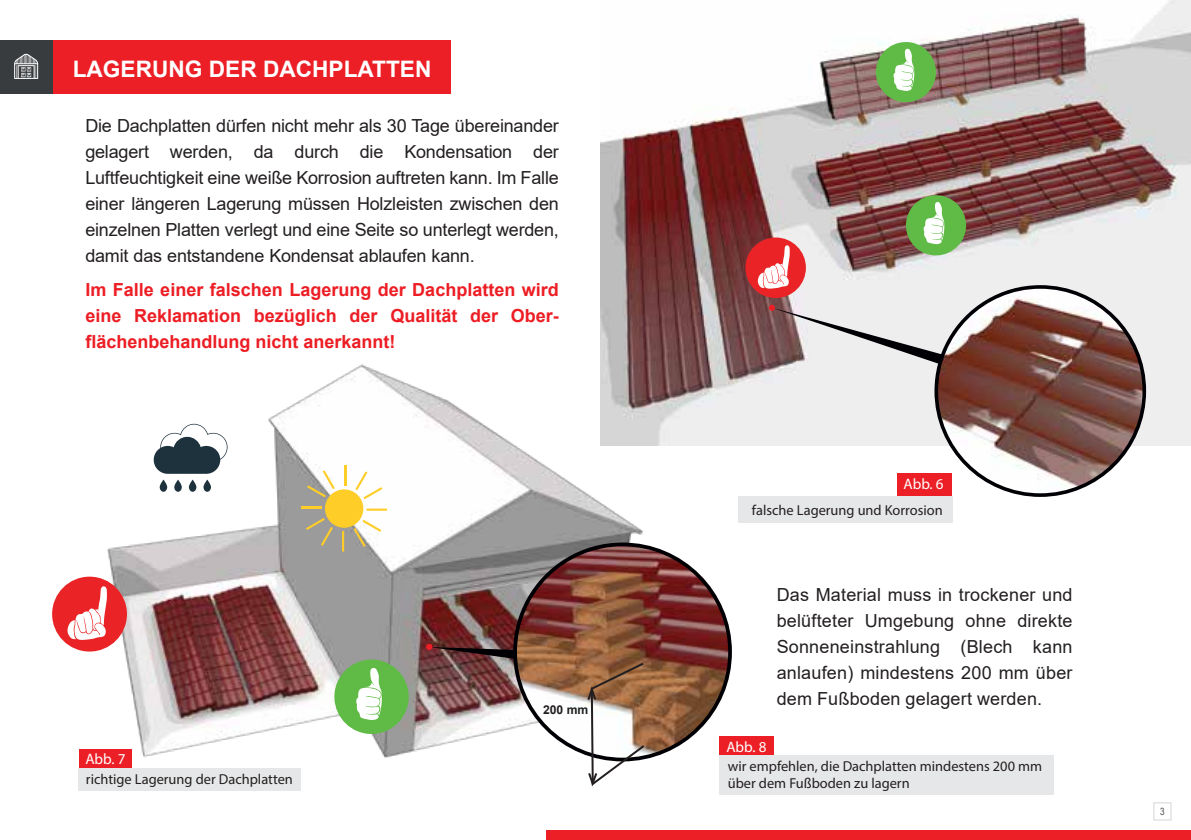
<style>
.page{position:relative;width:1191px;height:840px;background:#fff}
.page>*{position:absolute;margin:0;border:0;box-sizing:border-box;transform-origin:0 0}
.t1{font:700 22.6px "Arial";color:#fff}
.t2{font:18px/26px "Arial";color:#231f20;text-align:justify}
.t3{font:700 18px/26px "Arial";color:#ed1d24;text-align:justify}
.t4{font:15.2px "Myriad Pro";color:#fff}
.t5{font:14.4px/17.2px "Myriad Pro";color:#231f20}
.t6{font:700 12.2px "Arial";color:#231f20}
.t7{font:10px "Arial Narrow";color:#4f5050}
</style>
<div class="page">
<img style="left:600px;top:0;width:591px;height:445px">
<svg style="left:873px;top:40px;width:65px;height:64px"></svg>
<svg style="left:903px;top:193px;width:65px;height:64px"></svg>
<div style="left:745px;top:237px;width:61px;height:61px;background:#ea2426;border-radius:50%"></div>
<svg style="left:757px;top:245px;width:32px;height:43px"></svg>
<svg style="left:771px;top:307px;width:163px;height:91px"></svg>
<svg style="left:934px;top:285px;width:212px;height:211px;fill:#eee"></svg>
<img style="left:938px;top:288px;width:204px;height:205px;border-radius:102px">
<div style="left:768px;top:304px;width:7px;height:7px;background:#ec1f26;border-radius:50%"></div>
<img style="left:52px;top:291px;width:680px;height:548px">
<div style="left:325px;top:489px;width:38px;height:38px;background:#ffcd27;border-radius:50%"></div>
<hr style="left:344px;top:465px;width:2px;height:21px;background:#ffcd27">
<svg style="left:307px;top:470px;width:28px;height:27px"></svg>
<hr style="left:301px;top:506px;width:21px;height:2px;background:#ffcd27">
<svg style="left:306px;top:517px;width:27px;height:28px"></svg>
<hr style="left:342px;top:530px;width:2px;height:21px;background:#ffcd27">
<svg style="left:353px;top:519px;width:28px;height:27px"></svg>
<hr style="left:366px;top:508px;width:21px;height:2px;background:#ffcd27">
<svg style="left:355px;top:471px;width:27px;height:28px"></svg>
<svg style="left:154px;top:423px;width:73px;height:50px"></svg>
<svg style="left:160px;top:479px;width:7px;height:12px"></svg>
<svg style="left:174px;top:479px;width:8px;height:12px"></svg>
<svg style="left:189px;top:479px;width:7px;height:12px"></svg>
<svg style="left:203px;top:479px;width:8px;height:12px"></svg>
<div style="left:52px;top:576px;width:75px;height:75px;background:#ea2426;border-radius:50%"></div>
<svg style="left:67px;top:586px;width:40px;height:53px"></svg>
<svg style="left:331px;top:656px;width:80px;height:80px"></svg>
<div style="left:897px;top:473px;width:55px;height:23px;background:#ec1f26"></div>
<div style="left:737px;top:496px;width:215px;height:26px;background:#e6e7e8"></div>
<div style="left:79px;top:748px;width:52px;height:19px;background:#ec1f26"></div>
<div style="left:79px;top:767px;width:222px;height:23px;background:#e6e7e8"></div>
<div style="left:547px;top:829px;width:644px;height:10px;background:#ec1f26"></div>
<div style="left:52px;top:40px;width:398px;height:53px;background:#ec1f26"></div>
<div style="left:0;top:40px;width:53px;height:53px;background:#393c3f"></div>
<svg style="left:14px;top:54px;width:24px;height:25px"></svg>
<div style="left:719px;top:736px;width:54px;height:19px;background:#ec1f26"></div>
<div style="left:719px;top:755px;width:335px;height:39px;background:#e6e7e8"></div>
<svg style="left:513px;top:542px;width:219px;height:219px"></svg>
<img style="left:517px;top:546px;width:211px;height:211px;border-radius:106px">
<img style="left:426px;top:643px;width:252px;height:145px">
<div style="left:1153px;top:802px;width:18px;height:17px;background:#fff;border:1px solid #d6d6d6"></div>
<p class="t1" style="left:73px;top:53px;width:360px">LAGERUNG DER DACHPLATTEN</p>
<p class="t2" style="left:85px;top:112px;width:475px">Die Dachplatten dürfen nicht mehr als 30 Tage übereinander gelagert werden, da durch die Kondensation der Luftfeuchtigkeit eine weiße Korrosion auftreten kann. Im Falle einer längeren Lagerung müssen Holzleisten zwischen den einzelnen Platten verlegt und eine Seite so unterlegt werden, damit das entstandene Kondensat ablaufen kann.</p>
<p class="t3" style="left:85px;top:277px;width:475px">Im Falle einer falschen Lagerung der Dachplatten wird eine Reklamation bezüglich der Qualität der Ober&shy;flächenbehandlung nicht anerkannt!</p>
<p class="t4" style="left:85px;top:749px;width:42px">Abb. 7</p>
<p class="t5" style="left:86px;top:769px;width:208px">richtige Lagerung der Dachplatten</p>
<p class="t6" style="left:543px;top:700px;width:47px">200 mm</p>
<p class="t4" style="left:903px;top:474px;width:42px">Abb. 6</p>
<p class="t5" style="left:752px;top:501px;width:192px">falsche Lagerung und Korrosion</p>
<p class="t2" style="left:776px;top:581px;width:297px">Das Material muss in trockener und belüfteter Umgebung ohne direkte Sonneneinstrahlung (Blech kann anlaufen) mindestens 200 mm über dem Fußboden gelagert werden.</p>
<p class="t4" style="left:726px;top:736px;width:42px">Abb. 8</p>
<p class="t5" style="left:728px;top:756px;width:316px">wir empfehlen, die Dachplatten mindestens 200 mm über dem Fußboden zu lagern</p>
<p class="t7" style="left:1160px;top:803px;width:6px">3</p>
</div>
